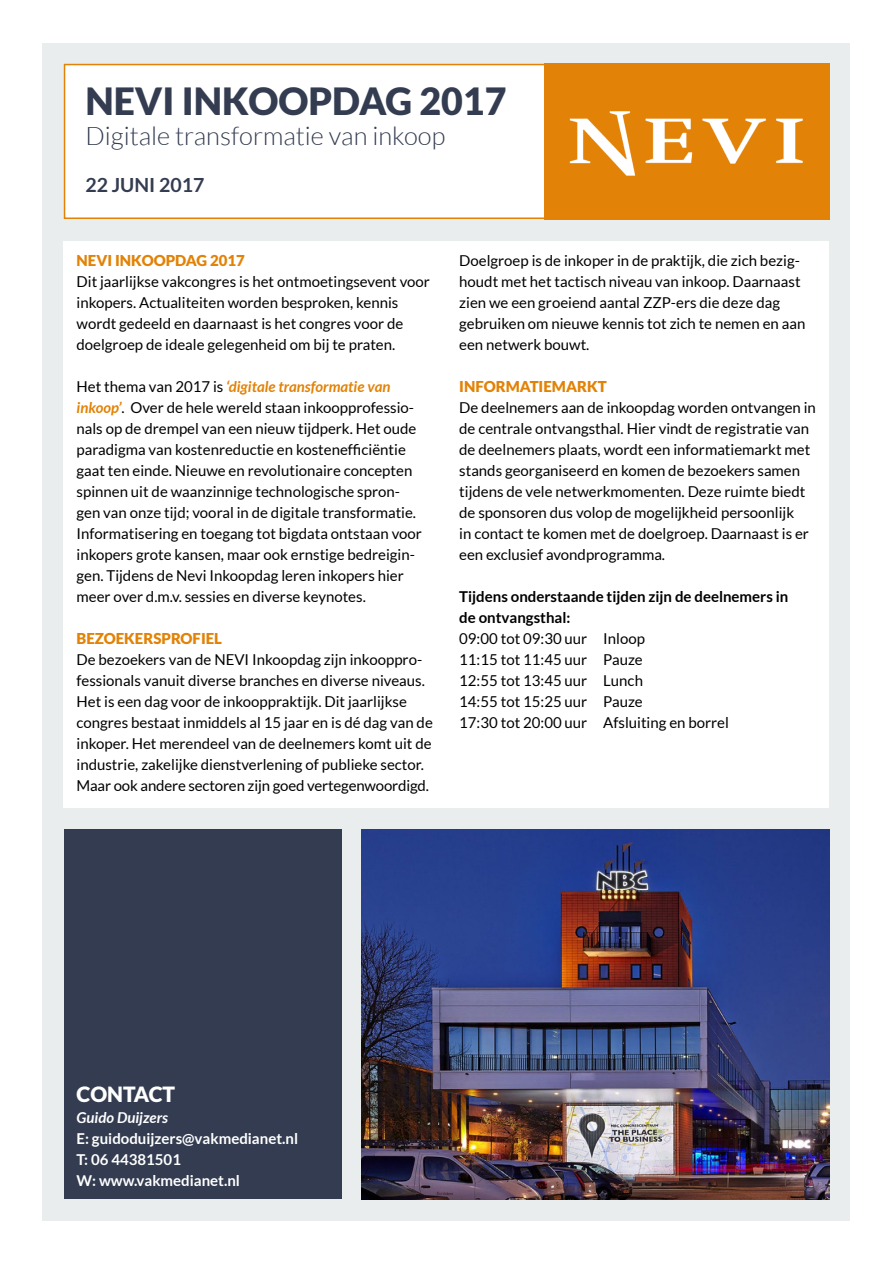
<style>
.page{position:relative;width:893px;height:1263px;background:#fff}
.page>*{position:absolute;margin:0;border:0;box-sizing:border-box;transform-origin:0 0}
.t1{font:900 37.5px "Lato";color:#333c50}
.t2{font:300 25.5px "Lato";color:#333c50}
.t3{font:900 21px "Lato";color:#fff}
.t4{font:700 19.5px "Lato";color:#333c50}
.t5{font:15px/21px "Lato";color:#000}
.t6{font:700 15px/21px "Lato";color:#fff}
.t7{font:700 15px/21px "Lato";color:#000}
.t8{font:900 15px "Lato";color:#e28206}
.t9{font:italic 700 15px "Lato";color:#fff}
.s1{font-weight:700;font-style:italic;color:#e28206}
</style>
<div class="page">
<div style="left:43px;top:43px;width:807px;height:1177px;background:#eaeded"></div>
<div style="left:64px;top:64px;width:765px;height:155px;background:#fff;border:2px solid #e28206"></div>
<img style="left:544px;top:64px;width:285px;height:155px">
<div style="left:64px;top:241px;width:765px;height:567px;background:#fff"></div>
<div style="left:64px;top:829px;width:277px;height:370px;background:#333c50"></div>
<img style="left:362px;top:829px;width:467px;height:370px">
<h1 class="t1" style="left:85px;top:79px;width:423px">NEVI INKOOPDAG 2017</h1>
<h2 class="t2" style="left:85px;top:123px;width:361px">Digitale transformatie van inkoop</h2>
<h3 class="t4" style="left:85px;top:174px;width:120px">22 JUNI 2017</h3>
<p class="t8" style="left:77px;top:252px;width:170px">NEVI INKOOPDAG 2017</p>
<p class="t5" style="left:77px;top:271px;width:355px">Dit jaarlijkse vakcongres is het ontmoetingsevent voor inkopers. Actualiteiten worden besproken, kennis wordt gedeeld en daarnaast is het congres voor de doelgroep de ideale gelegenheid om bij te praten.</p>
<p class="t5" style="left:77px;top:376px;width:347px">Het thema van 2017 is <span class="s1">‘digitale transformatie van inkoop’</span>. Over de hele wereld staan inkoopprofessio&shy;nals op de drempel van een nieuw tijdperk. Het oude paradigma van kostenreductie en kostenefficiëntie gaat ten einde. Nieuwe en revolutionaire concepten spinnen uit de waanzinnige technologische spron&shy;gen van onze tijd; vooral in de digitale transformatie.<br>Informatisering en toegang tot bigdata ontstaan voor inkopers grote kansen, maar ook ernstige bedreigin&shy;gen. Tijdens de Nevi Inkoopdag leren inkopers hier meer over d.m.v. sessies en diverse keynotes.</p>
<p class="t8" style="left:77px;top:630px;width:147px">BEZOEKERSPROFIEL</p>
<p class="t5" style="left:77px;top:649px;width:358px">De bezoekers van de NEVI Inkoopdag zijn inkooppro&shy;fessionals vanuit diverse branches en diverse niveaus.<br>Het is een dag voor de inkooppraktijk. Dit jaarlijkse congres bestaat inmiddels al 15 jaar en is dé dag van de inkoper. Het merendeel van de deelnemers komt uit de industrie, zakelijke dienstverlening of publieke sector.<br>Maar ook andere sectoren zijn goed vertegenwoordigd.</p>
<p class="t5" style="left:459px;top:250px;width:348px">Doelgroep is de inkoper in de praktijk, die zich bezig&shy;houdt met het tactisch niveau van inkoop. Daarnaast zien we een groeiend aantal ZZP-ers die deze dag gebruiken om nieuwe kennis tot zich te nemen en aan een netwerk bouwt.</p>
<p class="t8" style="left:459px;top:378px;width:149px">INFORMATIEMARKT</p>
<p class="t5" style="left:459px;top:397px;width:358px">De deelnemers aan de inkoopdag worden ontvangen in de centrale ontvangsthal. Hier vindt de registratie van de deelnemers plaats, wordt een informatiemarkt met stands georganiseerd en komen de bezoekers samen tijdens de vele netwerkmomenten. Deze ruimte biedt de sponsoren dus volop de mogelijkheid persoonlijk<br>in contact te komen met de doelgroep. Daarnaast is er een exclusief avondprogramma.</p>
<p class="t7" style="left:459px;top:586px;width:331px">Tijdens onderstaande tijden zijn de deelnemers in de ontvangsthal:</p>
<p class="t5" style="left:459px;top:628px;width:271px">09:00 tot 09:30 uur Inloop<br>11:15 tot 11:45 uur Pauze<br>12:55 tot 13:45 uur Lunch<br>14:55 tot 15:25 uur Pauze<br>17:30 tot 20:00 uur Afsluiting en borrel</p>
<h3 class="t3" style="left:77px;top:1082px;width:100px">CONTACT</h3>
<p class="t9" style="left:77px;top:1109px;width:93px">Guido Duijzers</p>
<p class="t6" style="left:77px;top:1128px;width:223px">E: guidoduijzers@vakmedianet.nl<br>T: 06 44381501<br>W: www.vakmedianet.nl</p>
</div>
